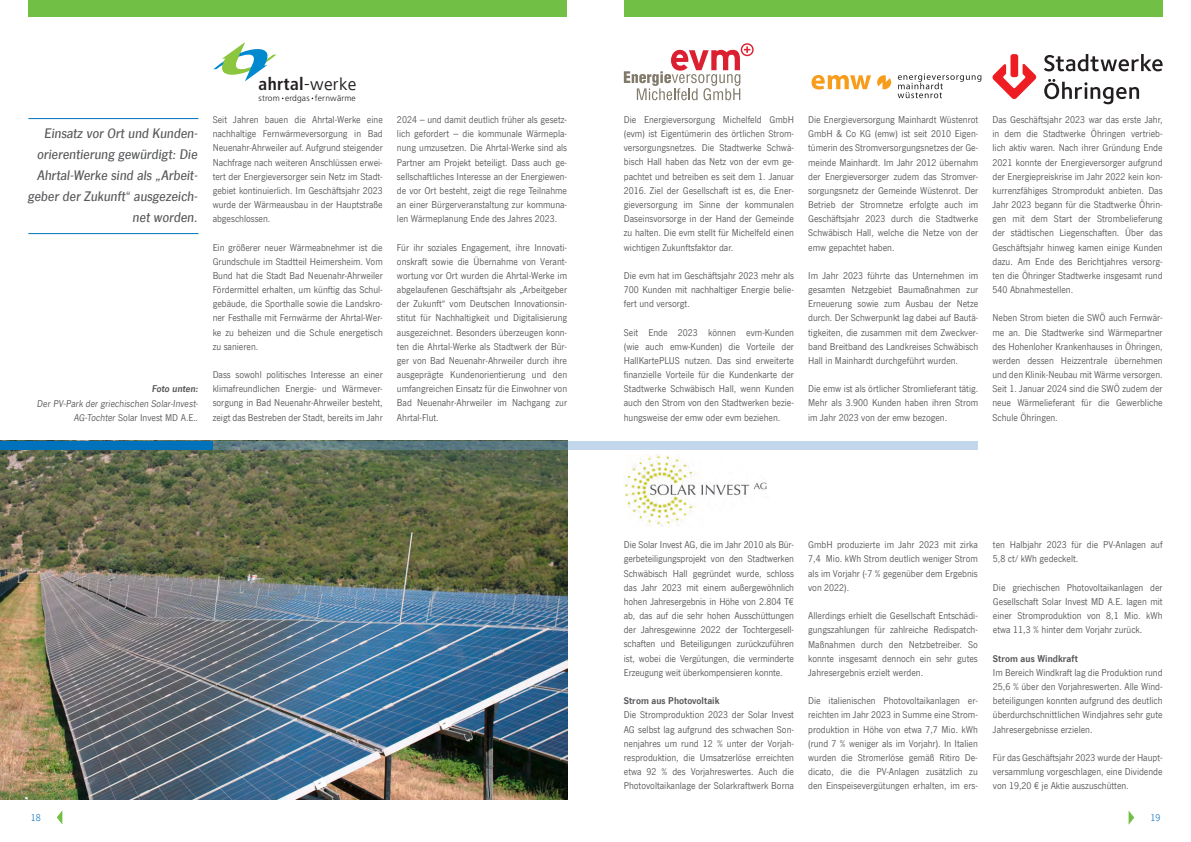
<style>
.page{position:relative;width:1191px;height:842px;background:#fff}
.page>*{position:absolute;margin:0;border:0;box-sizing:border-box;transform-origin:0 0}
.t1{font:700 condensed 17.5px "Frutiger";letter-spacing:.02em;color:#231f20}
.t2{font:italic 500 14px/21px "News Gothic Com";color:#57585a;text-align:right}
.t3{font:10px/14.2px "News Gothic Com";color:#57585a;text-align:justify}
.t4{font:italic 10px/14px "News Gothic Com";letter-spacing:.005em;color:#57585a;text-align:right}
.t5{font:700 10px "News Gothic Com";letter-spacing:.005em;color:#57585a}
.t6{font:italic 700 10px "News Gothic Com";color:#57585a}
.t7{font:10px "News Gothic Com";color:#2783c5}
.t8{font:300 8.4px "Frutiger";letter-spacing:.02em;color:#231f20}
.s1{font-family:"Frutiger Next LT";font-weight:400;font-stretch:normal}
.s2{font-weight:400;font-style:normal}
.s3{font-style:normal}
</style>
<div class="page">
<div style="left:28px;top:0;width:539px;height:17px;background:#71bf44"></div>
<div style="left:624px;top:0;width:538px;height:17px;background:#71bf44"></div>
<svg style="left:57px;top:811px;width:5px;height:13px"></svg>
<svg style="left:1128px;top:810px;width:6px;height:15px"></svg>
<img style="left:0;top:449px;width:567px;height:350px">
<svg style="left:213px;top:441px;width:765px;height:8px;fill:#c2d6ec"></svg>
<div style="left:0;top:441px;width:213px;height:8px;background:#0072bc"></div>
<svg style="left:213px;top:42px;width:63px;height:40px"></svg>
<svg style="left:897px;top:73px;width:84px;height:25px"></svg>
<svg style="left:811px;top:75px;width:60px;height:14px"></svg>
<svg style="left:877px;top:75px;width:14px;height:14px"></svg>
<svg style="left:992px;top:63px;width:44px;height:36px"></svg>
<div style="left:1010px;top:54px;width:8px;height:23px;background:#ee1d23;border-radius:2px"></div>
<svg style="left:1044px;top:54px;width:118px;height:17px"></svg>
<svg style="left:1044px;top:79px;width:95px;height:25px"></svg>
<img style="left:624px;top:455px;width:143px;height:71px">
<svg style="left:624px;top:43px;width:129px;height:57px"></svg>
<hr style="left:28px;top:118px;width:170px;height:1px;background:#0072bc">
<hr style="left:28px;top:233px;width:170px;height:1px;background:#0072bc">
<h1 class="t1" style="left:258px;top:74px;width:99px">ahrtal<span class="s1">-werke</span></h1>
<p class="t8" style="left:258px;top:93px;width:99px">strom erdgas fernwärme</p>
<p class="t3" style="left:624px;top:113px;width:172px">Die Energieversorgung Michelfeld GmbH (evm) ist Eigentümerin des örtlichen Strom&shy;versorgungsnetzes. Die Stadtwerke Schwä&shy;bisch Hall haben das Netz von der evm ge&shy;pachtet und betreiben es seit dem 1. Januar 2016. Ziel der Gesellschaft ist es, die Ener&shy;gieversorgung im Sinne der kommunalen Daseinsvorsorge in der Hand der Gemeinde zu halten. Die evm stellt für Michelfeld einen wichtigen Zukunftsfaktor dar.</p>
<p class="t3" style="left:624px;top:268px;width:172px">Die evm hat im Geschäftsjahr 2023 mehr als 700 Kunden mit nachhaltiger Energie belie&shy;fert und versorgt.</p>
<p class="t3" style="left:624px;top:325px;width:172px">Seit Ende 2023 können evm-Kunden (wie auch emw-Kunden) die Vorteile der HallKartePLUS nutzen. Das sind erweiterte finanzielle Vorteile für die Kundenkarte der Stadtwerke Schwäbisch Hall, wenn Kunden auch den Strom von den Stadtwerken bezie&shy;hungsweise der emw oder evm beziehen.</p>
<p class="t3" style="left:397px;top:113px;width:172px">2024 – und damit deutlich früher als gesetz&shy;lich gefordert – die kommunale Wärmepla&shy;nung umzusetzen. Die Ahrtal-Werke sind als Partner am Projekt beteiligt. Dass auch ge&shy;sellschaftliches Interesse an der Energiewen&shy;de vor Ort besteht, zeigt die rege Teilnahme an einer Bürgerveranstaltung zur kommuna&shy;len Wärmeplanung Ende des Jahres 2023.</p>
<p class="t3" style="left:397px;top:240px;width:172px">Für ihr soziales Engagement, ihre Innovati&shy;onskraft sowie die Übernahme von Verant&shy;wortung vor Ort wurden die Ahrtal-Werke im abgelaufenen Geschäftsjahr als „Arbeitgeber der Zukunft“ vom Deutschen Innovationsin&shy;stitut für Nachhaltigkeit und Digitalisierung ausgezeichnet. Besonders überzeugen konn&shy;ten die Ahrtal-Werke als Stadtwerk der Bür&shy;ger von Bad Neuenahr-Ahrweiler durch ihre ausgeprägte Kundenorientierung und den umfangreichen Einsatz für die Einwohner von Bad Neuenahr-Ahrweiler im Nachgang zur Ahrtal-Flut.</p>
<p class="t3" style="left:213px;top:113px;width:172px">Seit Jahren bauen die Ahrtal-Werke eine nachhaltige Fernwärmeversorgung in Bad Neuenahr-Ahrweiler auf. Aufgrund steigender Nachfrage nach weiteren Anschlüssen erwei&shy;tert der Energieversorger sein Netz im Stadt&shy;gebiet kontinuierlich. Im Geschäftsjahr 2023 wurde der Wärmeausbau in der Hauptstraße abgeschlossen.</p>
<p class="t3" style="left:213px;top:240px;width:172px">Ein größerer neuer Wärmeabnehmer ist die Grundschule im Stadtteil Heimersheim. Vom Bund hat die Stadt Bad Neuenahr-Ahrweiler Fördermittel erhalten, um künftig das Schul&shy;gebäude, die Sporthalle sowie die Landskro&shy;ner Festhalle mit Fernwärme der Ahrtal-Wer&shy;ke zu beheizen und die Schule energetisch zu sanieren.</p>
<p class="t3" style="left:213px;top:368px;width:172px">Dass sowohl politisches Interesse an einer klimafreundlichen Energie- und Wärmever&shy;sorgung in Bad Neuenahr-Ahrweiler besteht, zeigt das Bestreben der Stadt, bereits im Jahr</p>
<h2 class="t2" style="left:28px;top:123px;width:171px">Einsatz vor Ort und Kunden&shy;orierentierung gewürdigt: Die<br>Ahrtal-Werke sind als „Arbeit&shy;geber der Zukunft<span class="s2">“</span> ausgezeich&shy;net worden.</h2>
<p class="t3" style="left:808px;top:113px;width:172px">Die Energieversorgung Mainhardt Wüstenrot GmbH &amp; Co KG (emw) ist seit 2010 Eigen&shy;tümerin des Stromversorgungsnetzes der Ge&shy;meinde Mainhardt. Im Jahr 2012 übernahm der Energieversorger zudem das Stromver&shy;sorgungsnetz der Gemeinde Wüstenrot. Der Betrieb der Stromnetze erfolgte auch im Geschäftsjahr 2023 durch die Stadtwerke Schwäbisch Hall, welche die Netze von der emw gepachtet haben.</p>
<p class="t3" style="left:808px;top:269px;width:172px">Im Jahr 2023 führte das Unternehmen im gesamten Netzgebiet Baumaßnahmen zur Erneuerung sowie zum Ausbau der Netze durch. Der Schwerpunkt lag dabei auf Bautä&shy;tigkeiten, die zusammen mit dem Zweckver&shy;band Breitband des Landkreises Schwäbisch Hall in Mainhardt durchgeführt wurden.</p>
<p class="t3" style="left:808px;top:382px;width:172px">Die emw ist als örtlicher Stromlieferant tätig.<br>Mehr als 3.900 Kunden haben ihren Strom im Jahr 2023 von der emw bezogen.</p>
<p class="t6" style="left:152px;top:383px;width:48px">Foto unten:</p>
<p class="t4" style="left:37px;top:396px;width:163px">Der PV-Park der griechischen Solar-Invest-<br>AG-Tochter <span class="s3">Solar Invest MD A.E.</span>.</p>
<p class="t3" style="left:992px;top:113px;width:172px">Das Geschäftsjahr 2023 war das erste Jahr, in dem die Stadtwerke Öhringen vertrieb&shy;lich aktiv waren. Nach ihrer Gründung Ende 2021 konnte der Energieversorger aufgrund der Energiepreiskrise im Jahr 2022 kein kon&shy;kurrenzfähiges Stromprodukt anbieten. Das Jahr 2023 begann für die Stadtwerke Öhrin&shy;gen mit dem Start der Strombelieferung der städtischen Liegenschaften. Über das Geschäftsjahr hinweg kamen einige Kunden dazu. Am Ende des Berichtjahres versorg&shy;ten die Öhringer Stadtwerke insgesamt rund 540 Abnahmestellen.</p>
<p class="t3" style="left:992px;top:311px;width:172px">Neben Strom bieten die SWÖ auch Fernwär&shy;me an. Die Stadtwerke sind Wärmepartner des Hohenloher Krankenhauses in Öhringen, werden dessen Heizzentrale übernehmen und den Klinik-Neubau mit Wärme versorgen.<br>Seit 1. Januar 2024 sind die SWÖ zudem der neue Wärmelieferant für die Gewerbliche Schule Öhringen.</p>
<p class="t3" style="left:624px;top:538px;width:172px">Die Solar Invest AG, die im Jahr 2010 als Bür&shy;gerbeteiligungsprojekt von den Stadtwerken Schwäbisch Hall gegründet wurde, schloss das Jahr 2023 mit einem außergewöhnlich hohen Jahresergebnis in Höhe von 2.804 T€ ab, das auf die sehr hohen Ausschüttungen der Jahresgewinne 2022 der Tochtergesell&shy;schaften und Beteiligungen zurückzuführen ist, wobei die Vergütungen, die verminderte Erzeugung weit überkompensieren konnte.</p>
<p class="t5" style="left:624px;top:695px;width:97px">Strom aus Photovoltaik</p>
<p class="t3" style="left:624px;top:708px;width:172px">Die Stromproduktion 2023 der Solar Invest AG selbst lag aufgrund des schwachen Son&shy;nenjahres um rund 12 % unter der Vorjah&shy;resproduktion, die Umsatzerlöse erreichten etwa 92 % des Vorjahreswertes. Auch die Photovoltaikanlage der Solarkraftwerk Borna</p>
<p class="t3" style="left:808px;top:538px;width:171px">GmbH produzierte im Jahr 2023 mit zirka 7,4 Mio. kWh Strom deutlich weniger Strom als im Vorjahr (-7 % gegenüber dem Ergebnis von 2022).</p>
<p class="t3" style="left:808px;top:609px;width:171px">Allerdings erhielt die Gesellschaft Entschädi&shy;gungszahlungen für zahlreiche Redispatch-Maßnahmen durch den Netzbetreiber. So konnte insgesamt dennoch ein sehr gutes Jahresergebnis erzielt werden.</p>
<p class="t3" style="left:808px;top:694px;width:171px">Die italienischen Photovoltaikanlagen er&shy;reichten im Jahr 2023 in Summe eine Strom&shy;produktion in Höhe von etwa 7,7 Mio. kWh (rund 7 % weniger als im Vorjahr). In Italien wurden die Stromerlöse gemäß Ritiro De&shy;dicato, die die PV-Anlagen zusätzlich zu den Einspeisevergütungen erhalten, im ers-</p>
<p class="t3" style="left:993px;top:538px;width:171px">ten Halbjahr 2023 für die PV-Anlagen auf<br>5,8 ct/ kWh gedeckelt.</p>
<p class="t3" style="left:993px;top:580px;width:171px">Die griechischen Photovoltaikanlagen der Gesellschaft Solar Invest MD A.E. lagen mit einer Stromproduktion von 8,1 Mio. kWh etwa 11,3 % hinter dem Vorjahr zurück.</p>
<p class="t5" style="left:993px;top:653px;width:86px">Strom aus Windkraft</p>
<p class="t3" style="left:993px;top:665px;width:171px">Im Bereich Windkraft lag die Produktion rund 25,6 % über den Vorjahreswerten. Alle Wind&shy;beteiligungen konnten aufgrund des deutlich überdurchschnittlichen Windjahres sehr gute Jahresergebnisse erzielen.</p>
<p class="t3" style="left:993px;top:750px;width:171px">Für das Geschäftsjahr 2023 wurde der Haupt&shy;versammlung vorgeschlagen, eine Dividende von 19,20 € je Aktie auszuschütten.</p>
<p class="t7" style="left:31px;top:812px;width:11px">18</p>
<p class="t7" style="left:1150px;top:812px;width:11px">19</p>
</div>
